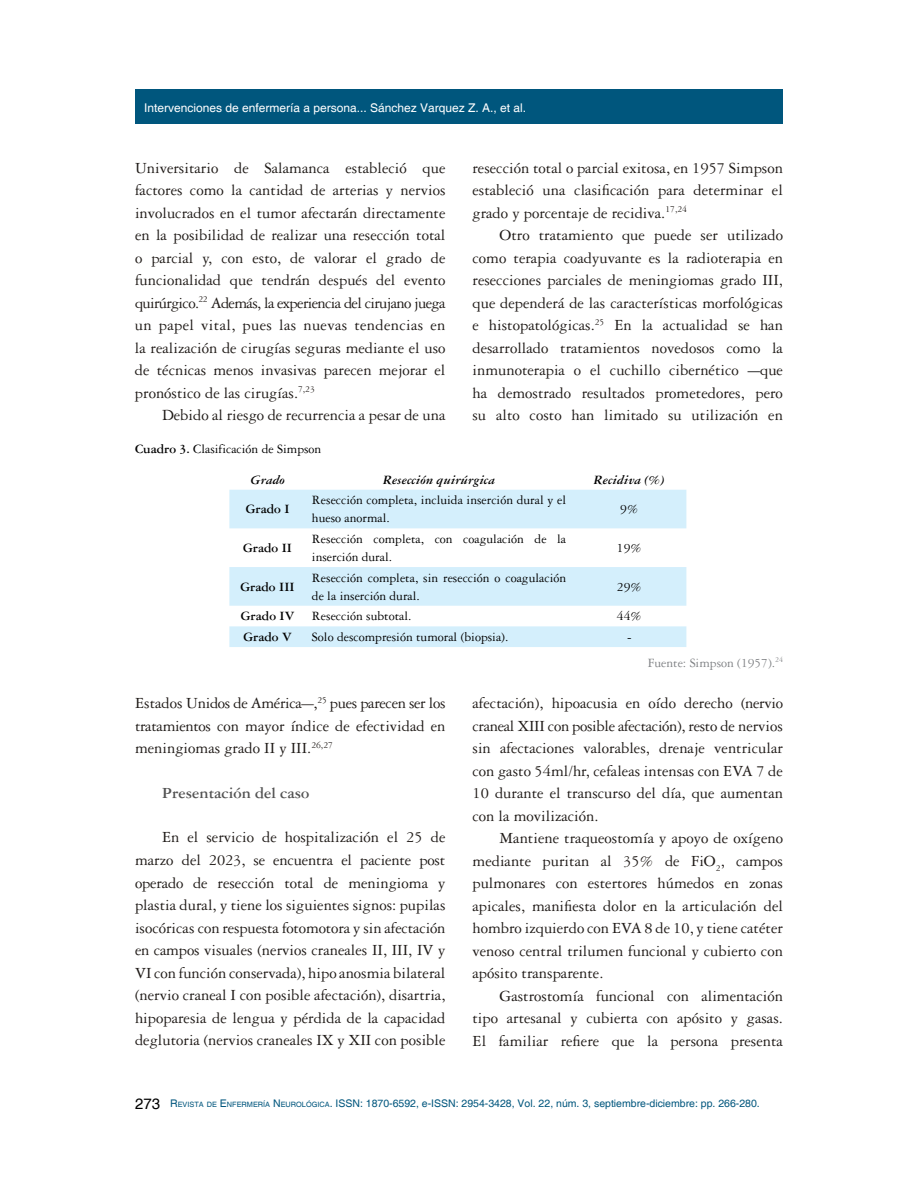
<style>
.page{position:relative;width:918px;height:1188px;background:#fff}
.page>*{position:absolute;margin:0;border:0;box-sizing:border-box;transform-origin:0 0}
.t1{font:16.5px/22.5px "Garamond 3 LT Std";color:#1f1a17;text-align:justify}
.t2{font:700 16.5px "Garamond 3 LT Std";color:#525252}
.t3{font:15px "Helvetica";color:#000}
.t4{font:13.5px/18px "Garamond 3 LT Std";color:#000}
.t5{font:italic 700 13.5px "Garamond 3 LT Std";color:#000}
.t6{font:700 13.5px "Garamond 3 LT Std";color:#000}
.t7{font:13.5px "Garamond 3 LT Std";color:#808285}
.t8{font:12px "Helvetica";color:#fff}
.t9{font:10.5px "Helvetica";color:#00567d}
.s1{font-family:"Garamond";color:#000}
.s2{font-weight:700}
.s3{font-family:"Garamond"}
.s4{font-style:inherit}
.s5{font-size:7.35px}
</style>
<div class="page">
<div style="left:135px;top:89px;width:648px;height:34px;background:#00567d"></div>
<div style="left:229px;top:490px;width:457px;height:38px;background:#d4effc"></div>
<svg style="left:229px;top:567px;width:457px;height:80px"></svg>
<p class="t8" style="left:144px;top:101px;width:384px">Intervenciones de enfermería a persona... Sánchez Varquez Z. A., et al.</p>
<p class="t1" style="left:135px;top:157px;width:312px">Universitario de Salamanca estableció que factores como la cantidad de arterias y nervios involucrados en el tumor afectarán directamente en la posibilidad de realizar una resección total o parcial y, con esto, de valorar el grado de funcionalidad que tendrán después del evento quirúrgico.<sup>22</sup> Además, la experiencia del cirujano juega un papel vital, pues las nuevas tendencias en la realización de cirugías seguras mediante el uso de técnicas menos invasivas parecen mejorar el pronóstico de las cirugías.<sup>7,23</sup></p>
<p class="t1" style="left:162px;top:404px;width:285px">Debido al riesgo de recurrencia a pesar de una</p>
<p class="t1" style="left:472px;top:157px;width:312px">resección total o parcial exitosa, en 1957 Simpson estableció una clasificación para determinar el grado y porcentaje de recidiva.<sup>17,24</sup></p>
<p class="t1" style="left:473px;top:224px;width:312px;text-indent:27px">Otro tratamiento que puede ser utilizado como terapia coadyuvante es la radioterapia en resecciones parciales de meningiomas grado III, que dependerá de las características morfológicas e histopatológicas.<sup>25</sup> En la actualidad se han desarrollado tratamientos novedosos como la inmunoterapia o el cuchillo cibernético <span class="s1">―</span>que ha demostrado resultados prometedores, pero su alto costo han limitado su utilización en</p>
<p class="t4" style="left:135px;top:440px;width:188px"><span class="s2">Cuadro 3.</span> Clasificación de Simpson</p>
<p class="t5" style="left:250px;top:472px;width:36px">Grado</p>
<p class="t5" style="left:383px;top:472px;width:114px">Resección quirúrgica</p>
<p class="t5" style="left:594px;top:472px;width:72px">Recidiva (%)</p>
<p class="t6" style="left:246px;top:502px;width:45px">Grado I</p>
<p class="t4" style="left:312px;top:491px;width:256px">Resección completa, incluida inserción dural y el hueso anormal.</p>
<p class="t4" style="left:620px;top:500px;width:19px">9%</p>
<p class="t6" style="left:243px;top:540px;width:51px">Grado II</p>
<p class="t4" style="left:312px;top:530px;width:256px">Resección completa, con coagulación de la inserción dural.</p>
<p class="t4" style="left:617px;top:539px;width:26px">19%</p>
<p class="t6" style="left:240px;top:579px;width:56px">Grado III</p>
<p class="t4" style="left:312px;top:569px;width:256px">Resección completa, sin resección o coagulación de la inserción dural.</p>
<p class="t4" style="left:617px;top:578px;width:26px">29%</p>
<p class="t6" style="left:241px;top:609px;width:55px">Grado IV</p>
<p class="t4" style="left:312px;top:607px;width:101px">Resección subtotal.</p>
<p class="t4" style="left:617px;top:607px;width:26px">44%</p>
<p class="t6" style="left:243px;top:629px;width:50px">Grado V</p>
<p class="t4" style="left:312px;top:628px;width:198px">Solo descompresión tumoral (biopsia).</p>
<p class="t4" style="left:627px;top:628px;width:6px">-</p>
<p class="t7" style="left:648px;top:655px;width:137px">Fuente: Simpson (1957).<sup>24</sup></p>
<p class="t1" style="left:135px;top:692px;width:312px">Estados Unidos de América<span class="s3">―</span>,<sup>25</sup> pues parecen ser los tratamientos con mayor índice de efectividad en meningiomas grado II y III.<sup>26,27</sup></p>
<p class="t2" style="left:162px;top:784px;width:149px">Presentación del caso</p>
<p class="t1" style="left:135px;top:826px;width:312px;text-indent:27px">En el servicio de hospitalización el 25 de marzo del 2023, se encuentra el paciente post operado de resección total de meningioma y plastia dural, y tiene los siguientes signos: pupilas isocóricas con respuesta fotomotora y sin afectación en campos visuales (nervios craneales II, III, IV y VI con función conservada), hipo anosmia bilateral (nervio craneal I con posible afectación), disartria, hipoparesia de lengua y pérdida de la capacidad deglutoria (nervios craneales IX y XII con posible</p>
<p class="t1" style="left:473px;top:692px;width:312px">afectación), hipoacusia en oído derecho (nervio craneal XIII con posible afectación), resto de nervios sin afectaciones valorables, drenaje ventricular con gasto 54ml/hr, cefaleas intensas con EVA 7 de 10 durante el transcurso del día, que aumentan con la movilización.</p>
<p class="t1" style="left:472px;top:827px;width:312px;text-indent:27px">Mantiene traqueostomía y apoyo de oxígeno mediante puritan al 35% de FiO<sub>2</sub>, campos pulmonares con estertores húmedos en zonas apicales, manifiesta dolor en la articulación del hombro izquierdo con EVA 8 de 10, y tiene catéter venoso central trilumen funcional y cubierto con apósito transparente.</p>
<p class="t1" style="left:472px;top:985px;width:312px;text-indent:27px">Gastrostomía funcional con alimentación tipo artesanal y cubierta con apósito y gasas.<br>El familiar refiere que la persona presenta</p>
<p class="t3" style="left:135px;top:1095px;width:27px">273</p>
<p class="t9" style="left:170px;top:1098px;width:591px"><span class="s4">R</span><span class="s5">EVISTA DE</span> <span class="s4">E</span> <span class="s5">NFERMERÍA</span> <span class="s4">N</span> <span class="s5">EUROLÓGICA</span>. ISSN: 1870-6592, e-ISSN: 2954-3428, Vol. 22, núm. 3, septiembre-diciembre: pp. 266-280.</p>
</div>
